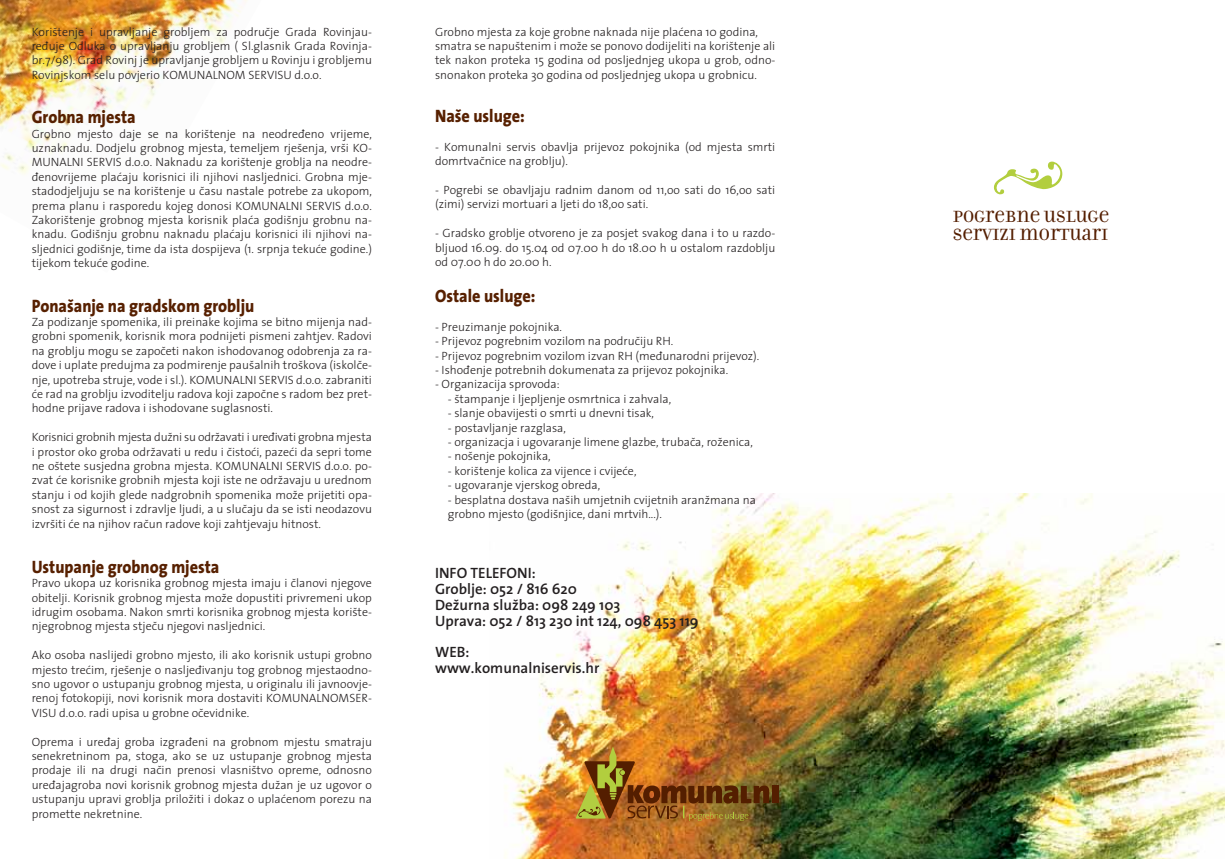
<style>
.page{position:relative;width:1225px;height:859px;background:#fff}
.page>*{position:absolute;margin:0;border:0;box-sizing:border-box;transform-origin:0 0}
.t1{font:800 18px "The Sans";color:#572000;scale:.9 1}
.t2{font:17.4px/18.1px "Filosofia Unicase";color:#541e00}
.t3{font:600 15px/15.8px "The Sans";color:#231f20}
.t4{font:300 12px/14.4px "The Sans";color:#231f20;text-align:justify}
</style>
<div class="page">
<img style="left:504px;top:493px;width:721px;height:366px">
<img style="left:0;top:0;width:247px;height:175px">
<svg style="left:994px;top:161px;width:68px;height:33px"></svg>
<div style="left:772px;top:786px;width:6px;height:17px;background:#541e00"></div>
<img style="left:576px;top:747px;width:193px;height:74px">
<p class="t4" style="left:32px;top:24px;width:342px">Korištenje i upravljanje grobljem za područje Grada Rovinjau&shy;ređuje Odluka o upravljanju grobljem ( Sl.glasnik Grada Rovinja&shy;br.7/98). Grad Rovinj je upravljanje grobljem u Rovinju i grobljemu Rovinjskom selu povjerio KOMUNALNOM SERVISU d.o.o.</p>
<h1 class="t1" style="left:32px;top:102px;width:117px">Grobna mjesta</h1>
<p class="t4" style="left:32px;top:126px;width:342px">Grobno mjesto daje se na korištenje na neodređeno vrijeme, uznaknadu. Dodjelu grobnog mjesta, temeljem rješenja, vrši KO-MUNALNI SERVIS d.o.o. Naknadu za korištenje groblja na neodre&shy;đenovrijeme plaćaju korisnici ili njihovi nasljednici. Grobna mje&shy;stadodjeljuju se na korištenje u času nastale potrebe za ukopom, prema planu i rasporedu kojeg donosi KOMUNALNI SERVIS d.o.o.<br>Zakorištenje grobnog mjesta korisnik plaća godišnju grobnu na&shy;knadu. Godišnju grobnu naknadu plaćaju korisnici ili njihovi na&shy;sljednici godišnje, time da ista dospijeva (1. srpnja tekuće godine.) tijekom tekuće godine.</p>
<h1 class="t1" style="left:32px;top:290px;width:249px">Ponašanje na gradskom groblju</h1>
<p class="t4" style="left:32px;top:314px;width:342px">Za podizanje spomenika, ili preinake kojima se bitno mijenja nad&shy;grobni spomenik, korisnik mora podnijeti pismeni zahtjev. Radovi na groblju mogu se započeti nakon ishodovanog odobrenja za ra&shy;dove i uplate predujma za podmirenje paušalnih troškova (iskolče&shy;nje, upotreba struje, vode i sl.). KOMUNALNI SERVIS d.o.o. zabraniti će rad na groblju izvoditelju radova koji započne s radom bez pret&shy;hodne prijave radova i ishodovane suglasnosti.</p>
<p class="t4" style="left:32px;top:429px;width:342px">Korisnici grobnih mjesta dužni su održavati i uređivati grobna mjesta i prostor oko groba održavati u redu i čistoći, pazeći da sepri tome ne oštete susjedna grobna mjesta. KOMUNALNI SERVIS d.o.o. po&shy;zvat će korisnike grobnih mjesta koji iste ne održavaju u urednom stanju i od kojih glede nadgrobnih spomenika može prijetiti opa&shy;snost za sigurnost i zdravlje ljudi, a u slučaju da se isti neodazovu izvršiti će na njihov račun radove koji zahtjevaju hitnost.</p>
<h1 class="t1" style="left:32px;top:551px;width:210px">Ustupanje grobnog mjesta</h1>
<p class="t4" style="left:32px;top:575px;width:342px">Pravo ukopa uz korisnika grobnog mjesta imaju i članovi njegove obitelji. Korisnik grobnog mjesta može dopustiti privremeni ukop idrugim osobama. Nakon smrti korisnika grobnog mjesta korište&shy;njegrobnog mjesta stječu njegovi nasljednici.</p>
<p class="t4" style="left:32px;top:647px;width:342px">Ako osoba naslijedi grobno mjesto, ili ako korisnik ustupi grobno mjesto trećim, rješenje o nasljeđivanju tog grobnog mjestaodno&shy;sno ugovor o ustupanju grobnog mjesta, u originalu ili javnoovje&shy;renoj fotokopiji, novi korisnik mora dostaviti KOMUNALNOMSER-VISU d.o.o. radi upisa u grobne očevidnike.</p>
<p class="t4" style="left:32px;top:734px;width:342px">Oprema i uređaj groba izgrađeni na grobnom mjestu smatraju senekretninom pa, stoga, ako se uz ustupanje grobnog mjesta prodaje ili na drugi način prenosi vlasništvo opreme, odnosno uređajagroba novi korisnik grobnog mjesta dužan je uz ugovor o ustupanju upravi groblja priložiti i dokaz o uplaćenom porezu na promette nekretnine.</p>
<p class="t4" style="left:435px;top:24px;width:342px;text-align:left">Grobno mjesta za koje grobne naknada nije plaćena 10 godina, smatra se napuštenim i može se ponovo dodijeliti na korištenje ali tek nakon proteka 15 godina od posljednjeg ukopa u grob, odno&shy;snonakon proteka 30 godina od posljednjeg ukopa u grobnicu.</p>
<h1 class="t1" style="left:435px;top:101px;width:101px">Naše usluge:</h1>
<p class="t4" style="left:435px;top:139px;width:342px">- Komunalni servis obavlja prijevoz pokojnika (od mjesta smrti domrtvačnice na groblju).</p>
<p class="t4" style="left:435px;top:182px;width:342px">- Pogrebi se obavljaju radnim danom od 11,oo sati do 16,oo sati (zimi) servizi mortuari a ljeti do 18,oo sati.</p>
<p class="t4" style="left:435px;top:225px;width:342px">- Gradsko groblje otvoreno je za posjet svakog dana i to u razdo&shy;bljuod 16.09. do 15.04 od 07.00 h do 18.00 h u ostalom razdoblju od 07.00 h do 20.00 h.</p>
<h1 class="t1" style="left:435px;top:281px;width:113px">Ostale usluge:</h1>
<p class="t4" style="left:435px;top:319px;width:128px">- Preuzimanje pokojnika.</p>
<p class="t4" style="left:435px;top:333px;width:240px">- Prijevoz pogrebnim vozilom na područiju RH.</p>
<p class="t4" style="left:435px;top:348px;width:326px">- Prijevoz pogrebnim vozilom izvan RH (međunarodni prijevoz).</p>
<p class="t4" style="left:435px;top:362px;width:295px">- Ishođenje potrebnih dokumenata za prijevoz pokojnika.</p>
<p class="t4" style="left:435px;top:377px;width:126px">- Organizacija sprovoda:</p>
<p class="t4" style="left:448px;top:391px;width:225px">- štampanje i ljepljenje osmrtnica i zahvala,</p>
<p class="t4" style="left:448px;top:405px;width:208px">- slanje obavijesti o smrti u dnevni tisak,</p>
<p class="t4" style="left:448px;top:420px;width:120px">- postavljanje razglasa,</p>
<p class="t4" style="left:448px;top:434px;width:306px">- organizacja i ugovaranje limene glazbe, trubača, roženica,</p>
<p class="t4" style="left:448px;top:449px;width:104px">- nošenje pokojnika,</p>
<p class="t4" style="left:448px;top:463px;width:190px">- korištenje kolica za vijence i cvijeće,</p>
<p class="t4" style="left:448px;top:477px;width:154px">- ugovaranje vjerskog obreda,</p>
<p class="t4" style="left:448px;top:492px;width:309px">- besplatna dostava naših umjetnih cvijetnih aranžmana na grobno mjesto (godišnjice, dani mrtvih...).</p>
<p class="t3" style="left:435px;top:565px;width:265px">INFO TELEFONI:<br>Groblje: 052 / 816 620<br>Dežurna služba: 098 249 103<br>Uprava: 052 / 813 230 int 124, 098 453 119</p>
<p class="t3" style="left:435px;top:644px;width:166px">WEB: www.komunalniservis.hr</p>
<h2 class="t2" style="left:952px;top:208px;width:158px">POGREBNE USLUGE<br>SERVIZI MORTUARI</h2>
</div>
